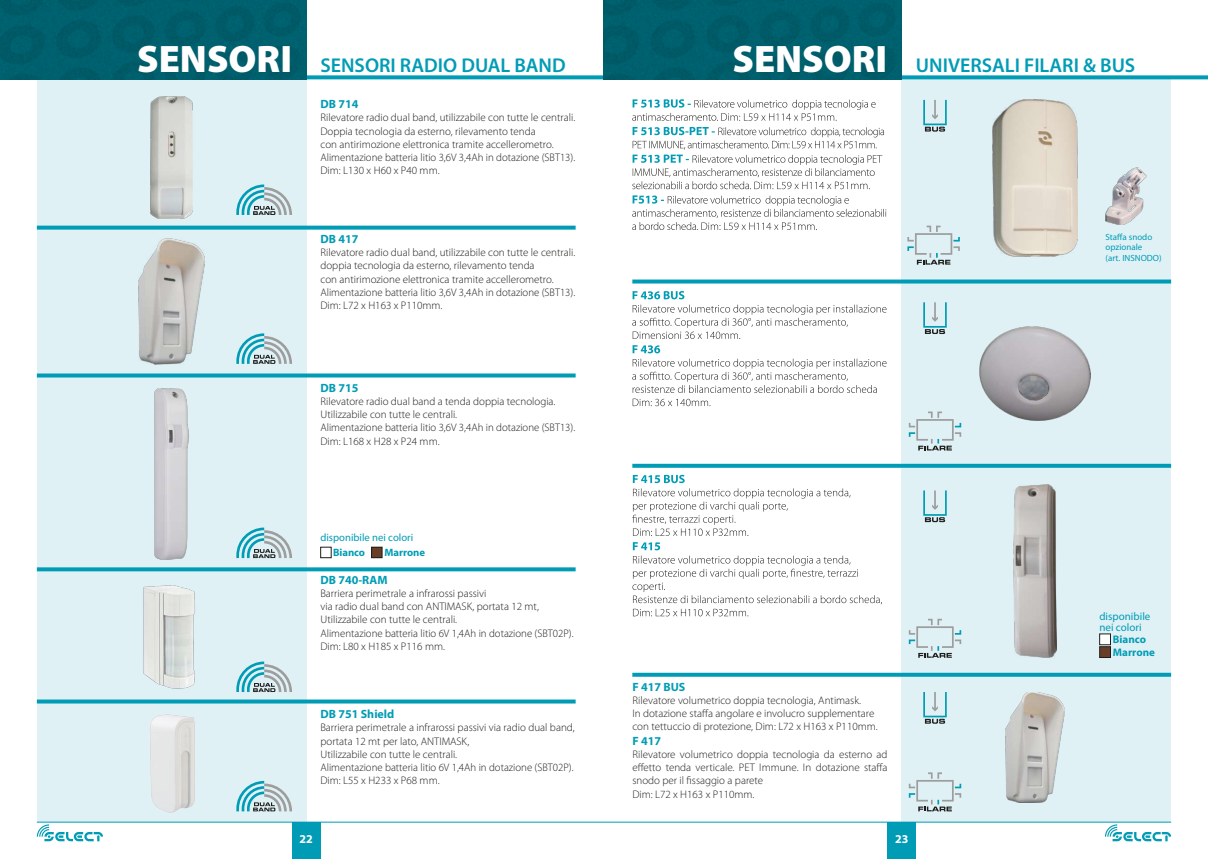
<style>
.page{position:relative;width:1208px;height:859px;background:#fff}
.page>*{position:absolute;margin:0;border:0;box-sizing:border-box;transform-origin:0 0}
.t1{font:600 20px "Myriad Pro";color:#009cb5}
.t2{font:700 12px "Myriad Pro";color:#009cb5}
.t3{font:700 12px "Myriad Pro";color:#fff}
.t4{font:300 11px/13.2px "Myriad Pro";color:#1d1d1b}
.t5{font:11px/11px "Myriad Pro";color:#009cb5}
.t6{font:700 11px/12.8px "Myriad Pro";color:#009cb5}
.t7{font:10.7px "Myriad Pro";color:#009cb5}
.t8{font:700 10.7px "Myriad Pro";color:#009cb5}
.t9{font:9px/10.8px "Myriad Pro";color:#009cb5}
.s1{font-weight:900;font-size:38.4px;color:#fff}
</style>
<div class="page">
<div style="left:901px;top:79px;width:270px;height:743px;background:#e0f1f6"></div>
<div style="left:37px;top:79px;width:269px;height:743px;background:#e0f1f6"></div>
<svg style="left:306px;top:75px;width:298px;height:4px"></svg>
<svg style="left:901px;top:75px;width:307px;height:4px"></svg>
<div style="left:0;top:0;width:306px;height:79px;background:#005f6c"></div>
<div style="left:604px;top:0;width:297px;height:79px;background:#005f6c"></div>
<img style="left:152px;top:377px;width:39px;height:183px">
<img style="left:143px;top:585px;width:52px;height:104px">
<img style="left:151px;top:96px;width:41px;height:122px">
<img style="left:139px;top:238px;width:65px;height:127px">
<img style="left:150px;top:715px;width:44px;height:97px">
<div style="left:292px;top:822px;width:28px;height:37px;background:#009cb5"></div>
<div style="left:887px;top:822px;width:29px;height:37px;background:#009cb5"></div>
<svg style="left:37px;top:824px;width:66px;height:17px"></svg>
<svg style="left:1105px;top:824px;width:66px;height:17px"></svg>
<hr style="left:37px;top:822px;width:1134px;height:1px;background:#009cb5">
<img style="left:992px;top:100px;width:85px;height:156px">
<img style="left:979px;top:326px;width:111px;height:94px">
<img style="left:1013px;top:484px;width:43px;height:173px">
<svg style="left:37px;top:226px;width:538px;height:4px;fill:#009cb5"></svg>
<svg style="left:37px;top:373px;width:538px;height:4px;fill:#009cb5"></svg>
<svg style="left:37px;top:567px;width:538px;height:4px;fill:#009cb5"></svg>
<svg style="left:37px;top:699px;width:538px;height:4px;fill:#009cb5"></svg>
<svg style="left:632px;top:464px;width:539px;height:4px;fill:#009cb5"></svg>
<svg style="left:632px;top:280px;width:539px;height:4px;fill:#009cb5"></svg>
<svg style="left:632px;top:673px;width:539px;height:4px;fill:#009cb5"></svg>
<div style="left:1099px;top:634px;width:11px;height:11px;background:#fff"></div>
<div style="left:1099px;top:634px;width:11px;height:11px;border:1px solid #1d1d1b"></div>
<div style="left:1099px;top:647px;width:11px;height:10px;background:#693c27"></div>
<div style="left:1099px;top:646px;width:11px;height:12px;border:1px solid #1d1d1b"></div>
<img style="left:1005px;top:692px;width:59px;height:111px">
<img style="left:1105px;top:168px;width:41px;height:56px">
<svg style="left:632px;top:556px;width:250px;height:60px"></svg>
<svg style="left:633px;top:542px;width:27px;height:8px"></svg>
<svg style="left:632px;top:475px;width:218px;height:61px"></svg>
<svg style="left:632px;top:399px;width:78px;height:7px"></svg>
<svg style="left:632px;top:359px;width:254px;height:34px"></svg>
<svg style="left:632px;top:345px;width:28px;height:8px"></svg>
<svg style="left:632px;top:305px;width:254px;height:34px"></svg>
<svg style="left:632px;top:291px;width:52px;height:8px"></svg>
<svg style="left:632px;top:195px;width:254px;height:35px"></svg>
<svg style="left:632px;top:127px;width:252px;height:62px"></svg>
<svg style="left:632px;top:99px;width:243px;height:22px"></svg>
<svg style="left:236px;top:528px;width:56px;height:30px"></svg>
<svg style="left:236px;top:333px;width:56px;height:31px"></svg>
<svg style="left:236px;top:184px;width:56px;height:31px"></svg>
<svg style="left:236px;top:661px;width:56px;height:31px"></svg>
<svg style="left:236px;top:781px;width:56px;height:30px"></svg>
<svg style="left:908px;top:411px;width:53px;height:39px"></svg>
<svg style="left:907px;top:226px;width:53px;height:39px"></svg>
<svg style="left:908px;top:619px;width:53px;height:39px"></svg>
<svg style="left:908px;top:772px;width:53px;height:39px"></svg>
<svg style="left:923px;top:100px;width:23px;height:32px"></svg>
<svg style="left:923px;top:302px;width:23px;height:32px"></svg>
<svg style="left:923px;top:490px;width:23px;height:32px"></svg>
<svg style="left:923px;top:692px;width:23px;height:32px"></svg>
<div style="left:320px;top:547px;width:11px;height:11px;border:1px solid #1d1d1b"></div>
<div style="left:371px;top:547px;width:11px;height:11px;background:#693d26"></div>
<div style="left:371px;top:547px;width:11px;height:11px;border:1px solid #1d1d1b"></div>
<h1 class="t1" style="left:137px;top:53px;width:430px"><span class="s1">SENSORI</span> SENSORI RADIO DUAL BAND</h1>
<h1 class="t1" style="left:732px;top:53px;width:404px"><span class="s1">SENSORI</span> UNIVERSALI FILARI &amp; BUS</h1>
<p class="t2" style="left:320px;top:96px;width:40px">DB 714</p>
<p class="t4" style="left:320px;top:111px;width:256px">Rilevatore radio dual band, utilizzabile con tutte le centrali.<br>Doppia tecnologia da esterno, rilevamento tenda<br>con antirimozione elettronica tramite accellerometro.<br>Alimentazione batteria litio 3,6V 3,4Ah in dotazione (SBT13).<br>Dim: L130 x H60 x P40 mm.</p>
<p class="t2" style="left:320px;top:231px;width:40px">DB 417</p>
<p class="t4" style="left:320px;top:246px;width:256px">Rilevatore radio dual band, utilizzabile con tutte le centrali. doppia tecnologia da esterno, rilevamento tenda<br>con antirimozione elettronica tramite accellerometro.<br>Alimentazione batteria litio 3,6V 3,4Ah in dotazione (SBT13).<br>Dim: L72 x H163 x P110mm.</p>
<p class="t2" style="left:320px;top:380px;width:40px">DB 715</p>
<p class="t4" style="left:320px;top:395px;width:256px">Rilevatore radio dual band a tenda doppia tecnologia.<br>Utilizzabile con tutte le centrali.<br>Alimentazione batteria litio 3,6V 3,4Ah in dotazione (SBT13).<br>Dim: L168 x H28 x P24 mm.</p>
<p class="t7" style="left:320px;top:531px;width:94px">disponibile nei colori</p>
<p class="t8" style="left:333px;top:546px;width:34px">Bianco</p>
<p class="t8" style="left:384px;top:546px;width:42px">Marrone</p>
<p class="t2" style="left:320px;top:572px;width:69px">DB 740-RAM</p>
<p class="t4" style="left:320px;top:587px;width:255px">Barriera perimetrale a infrarossi passivi<br>via radio dual band con ANTIMASK, portata 12 mt, Utilizzabile con tutte le centrali.<br>Alimentazione batteria litio 6V 1,4Ah in dotazione (SBT02P).<br>Dim: L80 x H185 x P116 mm.</p>
<p class="t2" style="left:320px;top:706px;width:75px">DB 751 Shield</p>
<p class="t4" style="left:320px;top:721px;width:256px">Barriera perimetrale a infrarossi passivi via radio dual band, portata 12 mt per lato, ANTIMASK,<br>Utilizzabile con tutte le centrali.<br>Alimentazione batteria litio 6V 1,4Ah in dotazione (SBT02P).<br>Dim: L55 x H233 x P68 mm.</p>
<p class="t2" style="left:632px;top:679px;width:55px">F 417 BUS</p>
<p class="t4" style="left:632px;top:694px;width:247px">Rilevatore volumetrico doppia tecnologia, Antimask.<br>In dotazione staffa angolare e involucro supplementare con tettuccio di protezione, Dim: L72 x H163 x P110mm.</p>
<p class="t2" style="left:632px;top:733px;width:30px">F 417</p>
<p class="t4" style="left:632px;top:748px;width:257px">Rilevatore volumetrico doppia tecnologia da esterno ad effetto tenda verticale. PET Immune. In dotazione staffa snodo per il fissaggio a parete<br>Dim: L72 x H163 x P110mm.</p>
<p class="t3" style="left:299px;top:831px;width:15px">22</p>
<p class="t3" style="left:895px;top:831px;width:15px">23</p>
<p class="t9" style="left:1105px;top:231px;width:58px">Staffa snodo opzionale<br>(art. INSNODO)</p>
<p class="t5" style="left:1099px;top:610px;width:53px">disponibile nei colori</p>
<p class="t6" style="left:1113px;top:633px;width:44px">Bianco<br>Marrone</p>
</div>
